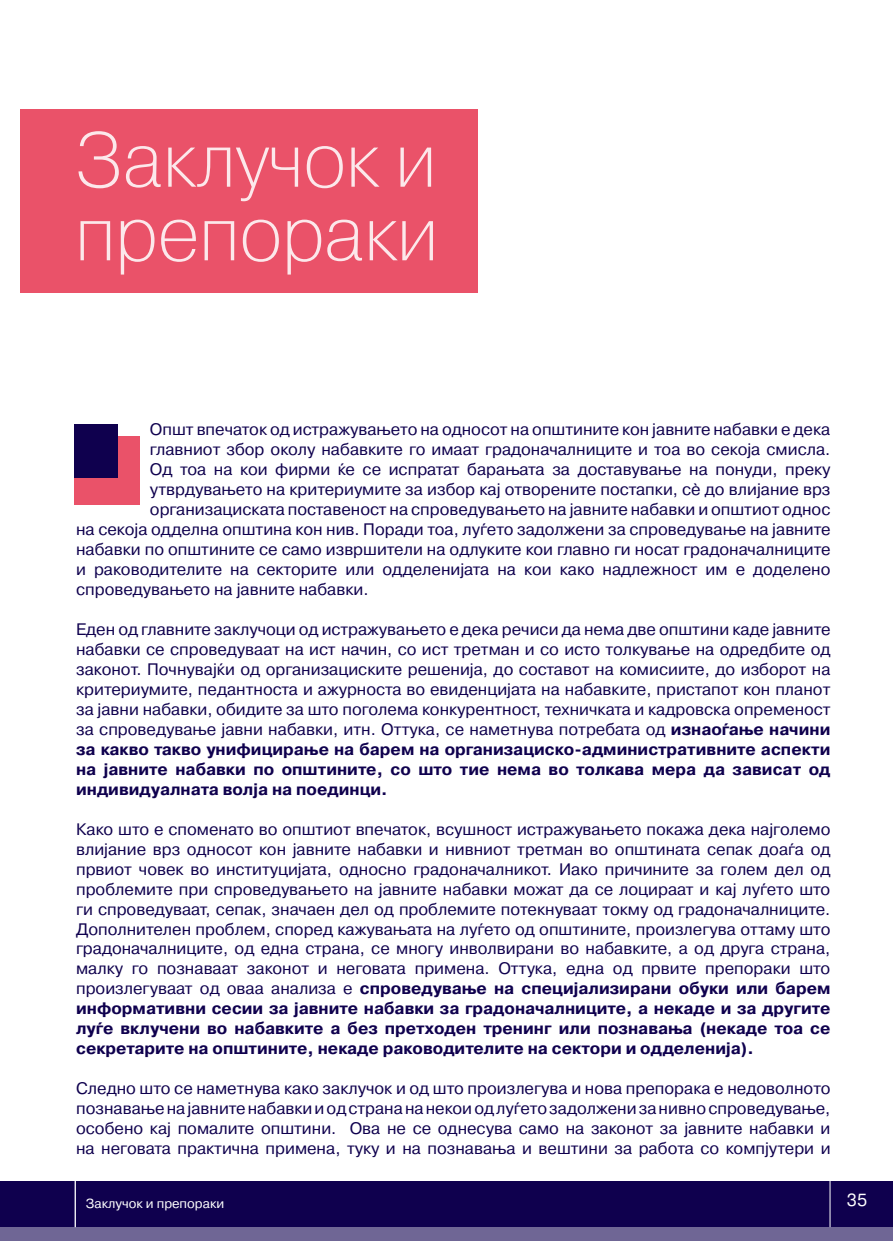
<style>
.page{position:relative;width:893px;height:1241px;background:#fff}
.page>*{position:absolute;margin:0;border:0;box-sizing:border-box;transform-origin:0 0}
.t1{font:200 77px/73.5px "Pragmatica";letter-spacing:-.02em;color:#fce8eb}
.t2{font:17.5px "Pragmatica";color:#fff}
.t3{font:16.62px/19.9px "Pragmatica";color:#0f004e;text-align:justify}
.t4{font:13.12px "Pragmatica";color:#fff}
.s1{font-weight:700}
</style>
<div class="page">
<div style="left:0;top:1221px;width:893px;height:19px;background:#6f6695"></div>
<div style="left:0;top:1181px;width:893px;height:45px;background:#0f004e"></div>
<hr style="left:75px;top:1169px;width:1px;height:57px;background:#fff">
<hr style="left:830px;top:1166px;width:1px;height:60px;background:#fff">
<div style="left:21px;top:109px;width:457px;height:184px;background:#ea5269"></div>
<div style="left:74px;top:436px;width:66px;height:69px;background:#ea5269"></div>
<div style="left:74px;top:424px;width:44px;height:53px;background:#0f004e"></div>
<h1 class="t1" style="left:74px;top:121px;width:366px">Заклучок и препораки</h1>
<p class="t3" style="left:150px;top:420px;width:682px">Општ впечаток од истражувањето на односот на општините кон јавните набавки е дека</p>
<p class="t3" style="left:150px;top:440px;width:682px">главниот збор околу набавките го имаат градоначалниците и тоа во секоја смисла.</p>
<p class="t3" style="left:150px;top:460px;width:682px">Од тоа на кои фирми ќе се испратат барањата за доставување на понуди, преку</p>
<p class="t3" style="left:150px;top:480px;width:682px">утврдувањето на критериумите за избор кај отворените постапки, сè до влијание врз</p>
<p class="t3" style="left:150px;top:500px;width:682px">организациската поставеност на спроведувањето на јавните набавки и општиот однос</p>
<p class="t3" style="left:76px;top:520px;width:756px">на секоја одделна општина кон нив. Поради тоа, луѓето задолжени за спроведување на јавните</p>
<p class="t3" style="left:76px;top:540px;width:756px">набавки по општините се само извршители на одлуките кои главно ги носат градоначалниците</p>
<p class="t3" style="left:76px;top:559px;width:756px">и раководителите на секторите или одделенијата на кои како надлежност им е доделено</p>
<p class="t3" style="left:76px;top:579px;width:294px">спроведувањето на јавните набавки.</p>
<p class="t3" style="left:76px;top:619px;width:756px">Еден од главните заклучоци од истражувањето е дека речиси да нема две општини каде јавните набавки се спроведуваат на ист начин, со ист третман и со исто толкување на одредбите од законот. Почнувајќи од организациските решенија, до составот на комисиите, до изборот на критериумите, педантноста и ажурноста во евиденцијата на набавките, пристапот кон планот за јавни набавки, обидите за што поголема конкурентност, техничката и кадровска опременост за спроведување јавни набавки, итн. Оттука, се наметнува потребата од <span class="s1">изнаоѓање начини за какво такво унифицирање на барем на организациско-административните аспекти на јавните набавки по општините, со што тие нема во толкава мера да зависат од индивидуалната волја на поединци.</span></p>
<p class="t3" style="left:76px;top:819px;width:756px">Како што е споменато во општиот впечаток, всушност истражувањето покажа дека најголемо влијание врз односот кон јавните набавки и нивниот третман во општината сепак доаѓа од првиот човек во институцијата, односно градоначалникот. Иако причините за голем дел од проблемите при спроведувањето на јавните набавки можат да се лоцираат и кај луѓето што ги спроведуваат, сепак, значаен дел од проблемите потекнуваат токму од градоначалниците.<br>Дополнителен проблем, според кажувањата на луѓето од општините, произлегува оттаму што градоначалниците, од една страна, се многу инволвирани во набавките, а од друга страна, малку го познаваат законот и неговата примена. Оттука, една од првите препораки што произлегуваат од оваа анализа е <span class="s1">спроведување на специјализирани обуки или барем информативни сесии за јавните набавки за градоначалниците, а некаде и за другите луѓе вклучени во набавките а без претходен тренинг или познавања (некаде тоа се секретарите на општините, некаде раководителите на сектори и одделенија).</span></p>
<p class="t3" style="left:76px;top:1078px;width:756px">Следно што се наметнува како заклучок и од што произлегува и нова препорака е недоволното познавање на јавните набавки и од страна на некои од луѓето задолжени за нивно спроведување, особено кај помалите општини. Ова не се однесува само на законот за јавните набавки и на неговата практична примена, туку и на познавања и вештини за работа со компјутери и</p>
<p class="t4" style="left:86px;top:1195px;width:140px">Заклучок и препораки</p>
<p class="t2" style="left:847px;top:1188px;width:22px">35</p>
</div>
